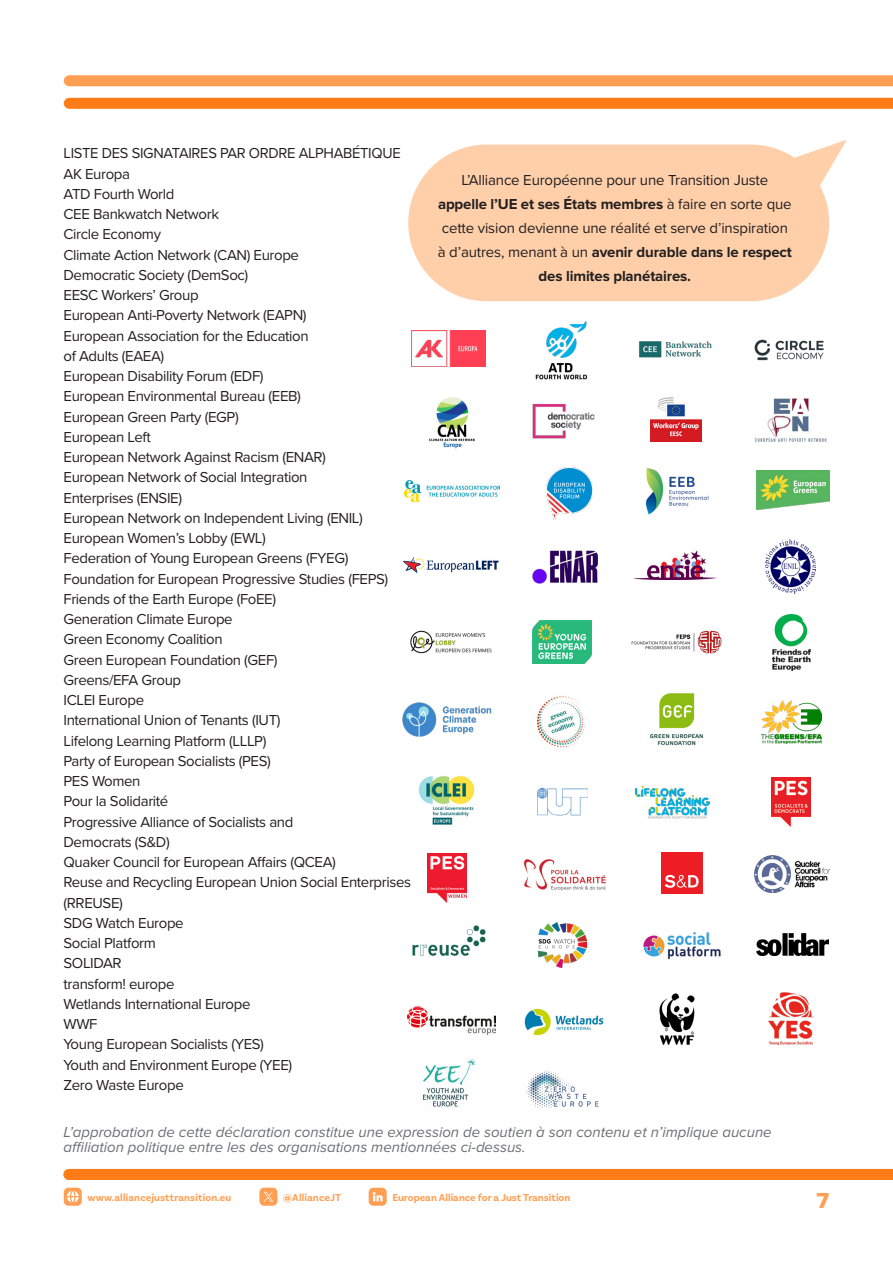
<style>
.page{position:relative;width:893px;height:1263px;background:#fff}
.page>*{position:absolute;margin:0;border:0;box-sizing:border-box;transform-origin:0 0}
.t1{font:22.5px "Proxima Nova Extrabld";color:#ff9f53}
.t2{font:15px/20.2px "Proxima Nova";letter-spacing:-.025em;color:#231f20;text-align:center}
.t3{font:italic 15px/15px "Proxima Nova";color:#6d6e71}
.t4{font:700 10.5px "Basic Sans";letter-spacing:.01em;color:#ff9f53}
.s1{font-weight:700}
</style>
<div class="page">
<div style="left:64px;top:1169px;width:829px;height:11px;background:#ff7c17"></div>
<div style="left:64px;top:1188px;width:18px;height:18px;background:#ff9f53;border-radius:5px"></div>
<svg style="left:67px;top:1191px;width:12px;height:11px"></svg>
<div style="left:259px;top:1188px;width:18px;height:18px;background:#ff9f53;border-radius:5px"></div>
<svg style="left:264px;top:1192px;width:9px;height:9px"></svg>
<svg style="left:369px;top:1188px;width:18px;height:18px"></svg>
<svg style="left:784px;top:140px;width:63px;height:59px"></svg>
<svg style="left:64px;top:75px;width:829px;height:11px;background:#ffa157"></svg>
<svg style="left:64px;top:98px;width:829px;height:11px;background:#ff7e1a"></svg>
<div style="left:408px;top:145px;width:421px;height:156px;background:#ffcfa9;border-radius:78px"></div>
<img style="left:411px;top:330px;width:74px;height:36px">
<img style="left:754px;top:339px;width:70px;height:22px">
<img style="left:410px;top:630px;width:82px;height:24px">
<img style="left:532px;top:403px;width:63px;height:36px">
<img style="left:532px;top:550px;width:65px;height:33px">
<img style="left:633px;top:551px;width:84px;height:28px">
<img style="left:756px;top:471px;width:73px;height:38px">
<img style="left:403px;top:703px;width:88px;height:34px">
<img style="left:645px;top:467px;width:64px;height:48px">
<img style="left:524px;top:1008px;width:80px;height:28px">
<img style="left:407px;top:1006px;width:88px;height:28px">
<img style="left:526px;top:1070px;width:73px;height:37px">
<img style="left:412px;top:925px;width:74px;height:31px">
<img style="left:404px;top:557px;width:95px;height:16px">
<img style="left:405px;top:480px;width:95px;height:21px">
<img style="left:639px;top:341px;width:73px;height:17px">
<img style="left:535px;top:321px;width:52px;height:59px">
<img style="left:429px;top:397px;width:46px;height:52px">
<img style="left:755px;top:397px;width:72px;height:45px">
<img style="left:547px;top:467px;width:45px;height:53px">
<img style="left:762px;top:700px;width:59px;height:44px">
<img style="left:650px;top:693px;width:53px;height:53px">
<img style="left:536px;top:696px;width:50px;height:52px">
<img style="left:418px;top:776px;width:57px;height:49px">
<img style="left:428px;top:854px;width:39px;height:49px">
<img style="left:651px;top:397px;width:51px;height:45px">
<img style="left:768px;top:992px;width:45px;height:53px">
<img style="left:659px;top:993px;width:36px;height:52px">
<img style="left:423px;top:1059px;width:53px;height:48px">
<img style="left:756px;top:933px;width:72px;height:22px">
<img style="left:643px;top:932px;width:78px;height:27px">
<img style="left:538px;top:922px;width:48px;height:46px">
<img style="left:773px;top:614px;width:37px;height:57px">
<img style="left:532px;top:621px;width:60px;height:42px">
<img style="left:632px;top:630px;width:90px;height:24px">
<img style="left:754px;top:856px;width:76px;height:36px">
<img style="left:524px;top:859px;width:82px;height:32px">
<div style="left:661px;top:852px;width:41px;height:42px;background:#ed1d24"></div>
<svg style="left:665px;top:875px;width:34px;height:13px"></svg>
<img style="left:765px;top:540px;width:51px;height:53px">
<img style="left:636px;top:786px;width:74px;height:33px">
<img style="left:771px;top:777px;width:39px;height:49px">
<img style="left:537px;top:787px;width:50px;height:29px">
<p class="t2" style="left:64px;top:143px;width:349px;text-align:left">LISTE DES SIGNATAIRES PAR ORDRE ALPHABÉTIQUE<br>AK Europa<br>ATD Fourth World<br>CEE Bankwatch Network<br>Circle Economy<br>Climate Action Network (CAN) Europe<br>Democratic Society (DemSoc)<br>EESC Workers’ Group<br>European Anti-Poverty Network (EAPN)<br>European Association for the Education<br>of Adults (EAEA)<br>European Disability Forum (EDF)<br>European Environmental Bureau (EEB)<br>European Green Party (EGP)<br>European Left<br>European Network Against Racism (ENAR)<br>European Network of Social Integration<br>Enterprises (ENSIE)<br>European Network on Independent Living (ENIL)<br>European Women’s Lobby (EWL)<br>Federation of Young European Greens (FYEG)<br>Foundation for European Progressive Studies (FEPS)<br>Friends of the Earth Europe (FoEE)<br>Generation Climate Europe<br>Green Economy Coalition<br>Green European Foundation (GEF)<br>Greens/EFA Group<br>ICLEI Europe<br>International Union of Tenants (IUT)<br>Lifelong Learning Platform (LLLP)<br>Party of European Socialists (PES)<br>PES Women<br>Pour la Solidarité<br>Progressive Alliance of Socialists and<br>Democrats (S&amp;D)<br>Quaker Council for European Affairs (QCEA)<br>Reuse and Recycling European Union Social Enterprises (RREUSE)<br>SDG Watch Europe<br>Social Platform<br>SOLIDAR<br>transform! europe<br>Wetlands International Europe<br>WWF<br>Young European Socialists (YES)<br>Youth and Environment Europe (YEE)<br>Zero Waste Europe</p>
<p class="t3" style="left:64px;top:1125px;width:710px">L’approbation de cette déclaration constitue une expression de soutien à son contenu et n’implique aucune affiliation politique entre les des organisations mentionnées ci-dessus.</p>
<p class="t2" style="left:438px;top:167px;width:356px;line-height:24px">L’Alliance Européenne pour une Transition Juste <span class="s1">appelle l’UE et ses États membres</span> à faire en sorte que cette vision devienne une réalité et serve d’inspiration à d’autres, menant à un <span class="s1">avenir durable dans le respect des limites planétaires.</span></p>
<p class="t4" style="left:88px;top:1191px;width:145px">www.alliancejusttransition.eu</p>
<p class="t4" style="left:283px;top:1191px;width:59px">@AllianceJT</p>
<p class="t4" style="left:392px;top:1191px;width:180px">European Alliance for a Just Transition</p>
<h1 class="t1" style="left:817px;top:1184px;width:14px">7</h1>
</div>
